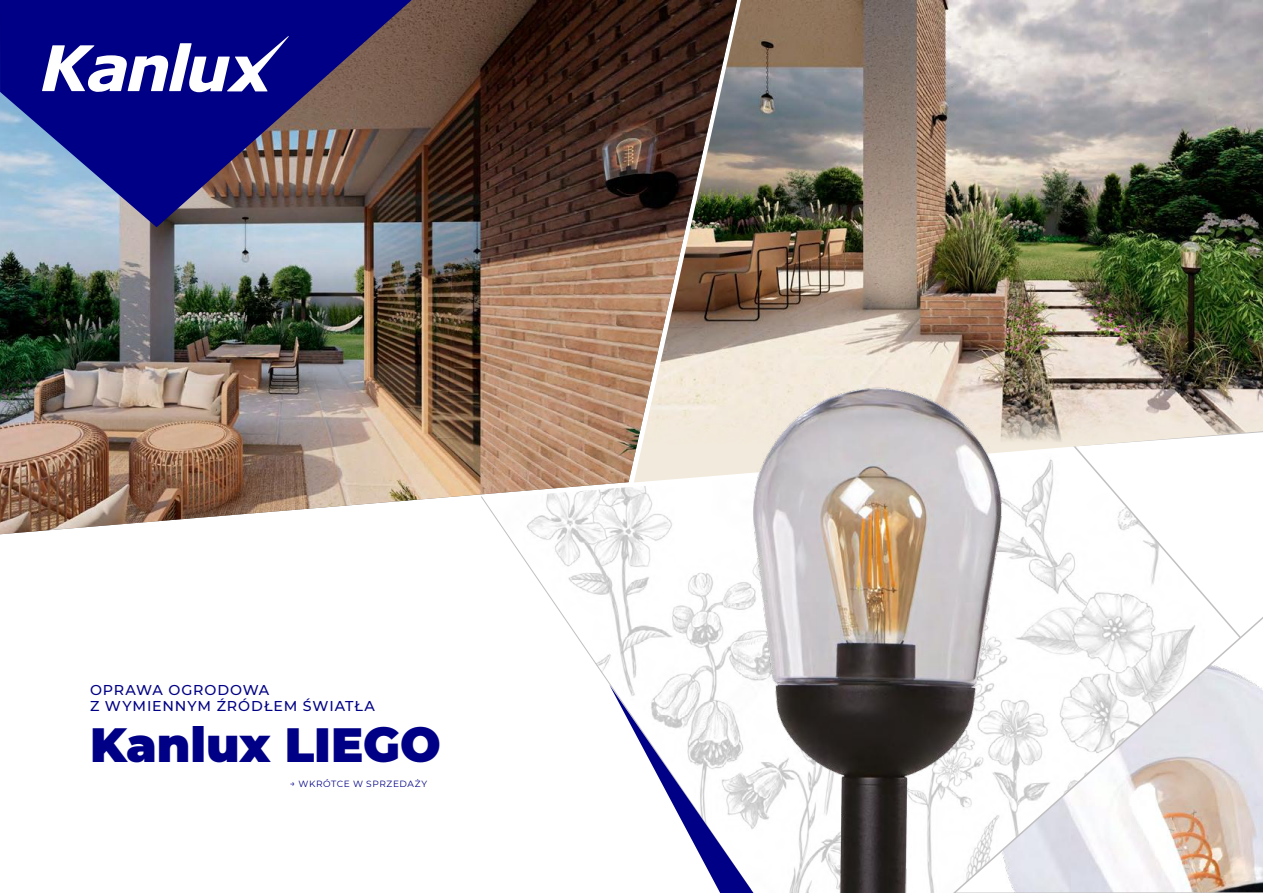
<style>
.page{position:relative;width:1263px;height:893px;background:#fff}
.page>*{position:absolute;margin:0;border:0;box-sizing:border-box;transform-origin:0 0}
.t1{font:900 48px "Montserrat";letter-spacing:-.005em;color:#000086}
.t2{font:500 14.25px/16.5px "Montserrat";letter-spacing:.06em;color:#000086}
.t3{font:9px "Montserrat";letter-spacing:.06em;color:#000086}
</style>
<div class="page">
<img style="left:0;top:0;width:634px;height:534px">
<svg style="left:0;top:0;width:412px;height:227px;background:#413c7e"></svg>
<svg style="left:42px;top:36px;width:247px;height:56px"></svg>
<svg style="left:480px;top:495px;width:24px;height:39px"></svg>
<svg style="left:1243px;top:617px;width:20px;height:276px"></svg>
<img style="left:634px;top:0;width:629px;height:434px">
<img style="left:504px;top:294px;width:739px;height:599px">
<p class="t2" style="left:90px;top:681px;width:287px">OPRAWA OGRODOWA<br>Z WYMIENNYM ŹRÓDŁEM ŚWIATŁA</p>
<h1 class="t1" style="left:90px;top:709px;width:352px">Kanlux LIEGO</h1>
<p class="t3" style="left:290px;top:777px;width:139px">→ WKRÓTCE W SPRZEDAŻY</p>
</div>
